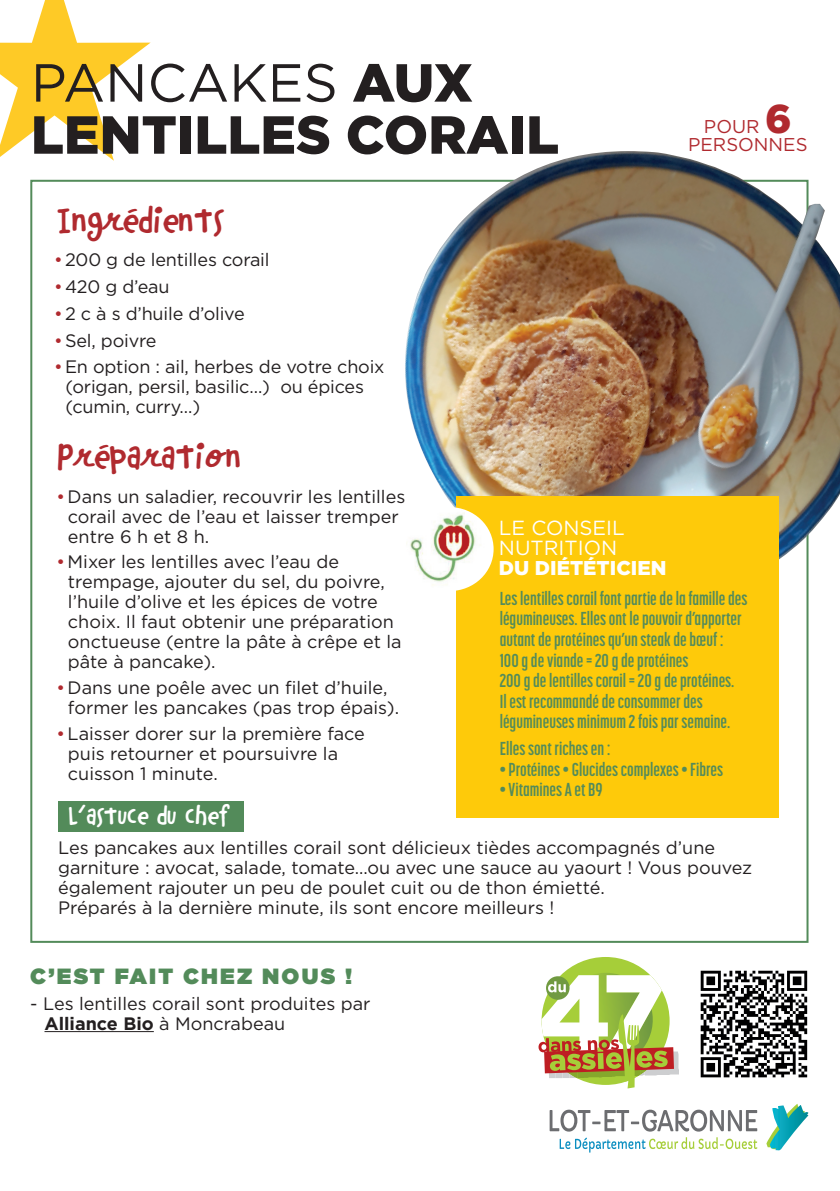
<style>
.page{position:relative;width:840px;height:1191px;background:#fff}
.page>*{position:absolute;margin:0;border:0;box-sizing:border-box;transform-origin:0 0}
.t1{font:900 53.4px/52px "Gotham";color:#231f20}
.t2{font:39.8px "Chinchilla";color:#b02a2f}
.t3{font:28.4px "Chinchilla";color:#fff}
.t4{font:900 22px "Gotham";letter-spacing:.1em;color:#538b5a}
.t5{font:20.4px/20.4px "Gotham";color:#fff}
.t6{font:900 20px "Gotham";color:#fff}
.t7{font:700 18.6px/20.6px "Korolev Compressed";color:#538b5a}
.t8{font:18.6px/18px "Gotham";color:#b02a2f;text-align:center}
.t9{font:18px/20px "Gotham";color:#231f20}
.s1{font-weight:400}
.s2{color:#b02a2f}
.s3{font-family:"Gotham HTF";font-weight:900;font-size:40.2px}
.s4{font-weight:700}
</style>
<div class="page">
<img style="left:397px;top:151px;width:442px;height:457px">
<hr style="left:44px;top:1031px;width:110px;height:1px;background:#231f20">
<svg style="left:0;top:0;width:150px;height:161px"></svg>
<div style="left:541px;top:957px;width:128px;height:128px;background:#a6ce39;border-radius:50%"></div>
<svg style="left:538px;top:972px;width:140px;height:116px"></svg>
<svg style="left:549px;top:1109px;width:207px;height:22px"></svg>
<svg style="left:559px;top:1137px;width:197px;height:15px"></svg>
<svg style="left:766px;top:1104px;width:42px;height:46px"></svg>
<img style="left:700px;top:970px;width:108px;height:108px">
<div style="left:456px;top:496px;width:322px;height:322px;background:#feca0a"></div>
<img style="left:405px;top:507px;width:88px;height:84px">
<div style="left:58px;top:801px;width:186px;height:30px;background:#538b5a"></div>
<h1 class="t1" style="left:31px;top:56px;width:529px"><span class="s1">PANCAKES</span> AUX<br>LENTILLES CORAIL</h1>
<h2 class="t2" style="left:58px;top:202px;width:168px">IngrédienTs</h2>
<p class="t9" style="left:54px;top:249px;width:217px"><span class="s2">•</span> 200 g de lentilles corail</p>
<p class="t9" style="left:54px;top:276px;width:117px"><span class="s2">•</span> 420 g d’eau</p>
<p class="t9" style="left:54px;top:303px;width:192px"><span class="s2">•</span> 2 c à s d’huile d’olive</p>
<p class="t9" style="left:54px;top:330px;width:104px"><span class="s2">•</span> Sel, poivre</p>
<p class="t9" style="left:65px;top:357px;width:320px;text-indent:-11px"><span class="s2">•</span> En option : ail, herbes de votre choix (origan, persil, basilic…) ou épices (cumin, curry…)</p>
<h2 class="t2" style="left:58px;top:439px;width:185px">PréparaTion</h2>
<p class="t8" style="left:687px;top:117px;width:121px">POUR <span class="s3">6<br></span>PERSONNES</p>
<p class="t9" style="left:68px;top:486px;width:338px;text-indent:-11px"><span class="s2">•</span> Dans un saladier, recouvrir les lentilles corail avec de l’eau et laisser tremper entre 6 h et 8 h.</p>
<p class="t9" style="left:68px;top:551px;width:335px;text-indent:-11px"><span class="s2">•</span> Mixer les lentilles avec l’eau de trempage, ajouter du sel, du poivre, l’huile d’olive et les épices de votre choix. Il faut obtenir une préparation onctueuse (entre la pâte à crêpe et la pâte à pancake).</p>
<p class="t9" style="left:68px;top:677px;width:332px;text-indent:-11px"><span class="s2">•</span> Dans une poêle avec un filet d’huile, former les pancakes (pas trop épais).</p>
<p class="t9" style="left:68px;top:723px;width:298px;text-indent:-11px"><span class="s2">•</span> Laisser dorer sur la première face puis retourner et poursuivre la cuisson 1 minute.</p>
<h3 class="t3" style="left:69px;top:803px;width:160px">L’asTuCe du Chef</h3>
<p class="t5" style="left:498px;top:517px;width:127px">LE CONSEIL<br>NUTRITION</p>
<p class="t6" style="left:498px;top:554px;width:169px">DU DIÉTÉTICIEN</p>
<p class="t7" style="left:499px;top:587px;width:249px">Les lentilles corail font partie de la famille des légumineuses. Elles ont le pouvoir d’apporter autant de protéines qu’un steak de bœuf :<br>100 g de viande = 20 g de protéines<br>200 g de lentilles corail = 20 g de protéines.<br>Il est recommandé de consommer des légumineuses minimum 2 fois par semaine.</p>
<p class="t7" style="left:499px;top:738px;width:112px">Elles sont riches en :</p>
<p class="t7" style="left:499px;top:758px;width:225px">• Protéines • Glucides complexes • Fibres</p>
<p class="t7" style="left:499px;top:779px;width:104px">• Vitamines A et B9</p>
<p class="t9" style="left:58px;top:837px;width:695px">Les pancakes aux lentilles corail sont délicieux tièdes accompagnés d’une garniture : avocat, salade, tomate…ou avec une sauce au yaourt ! Vous pouvez également rajouter un peu de poulet cuit ou de thon émietté.<br>Préparés à la dernière minute, ils sont encore meilleurs !</p>
<p class="t4" style="left:30px;top:960px;width:323px">C’EST FAIT CHEZ NOUS !</p>
<p class="t9" style="left:44px;top:993px;width:327px;text-indent:-14px">- Les lentilles corail sont produites par<br><span class="s4">Alliance Bio</span> à Moncrabeau</p>
</div>
